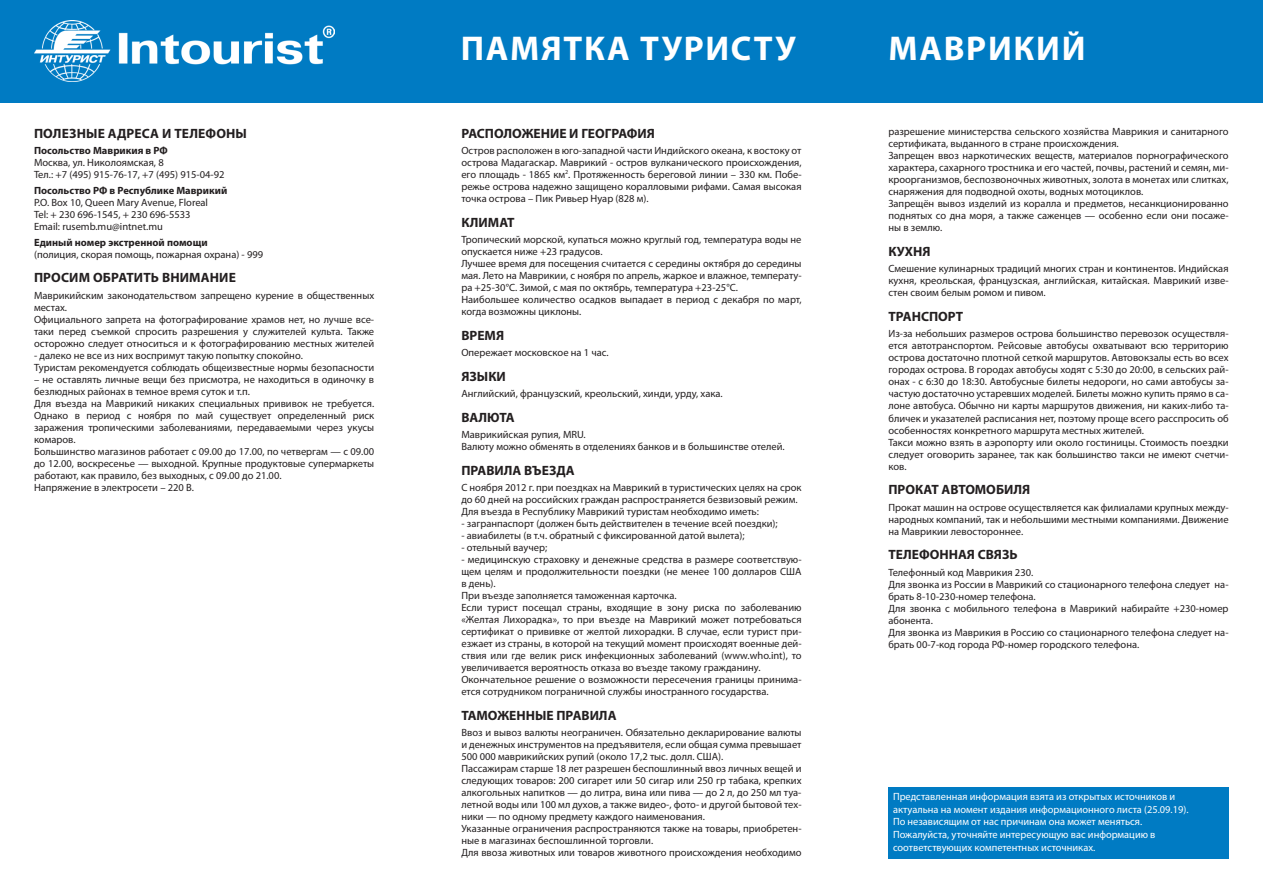
<style>
.page{position:relative;width:1263px;height:893px;background:#fff}
.page>*{position:absolute;margin:0;border:0;box-sizing:border-box;transform-origin:0 0}
.t1{font:700 34.5px "Myriad Pro";letter-spacing:.05em;color:#fff}
.t2{font:700 13.5px "Myriad Pro";color:#231f20}
.t3{font:10.5px/12px "Myriad Pro";color:#231f20}
.t4{font:10.5px/12.6px "Myriad Pro";color:#fff}
.t5{font:700 10.5px "Myriad Pro";color:#231f20}
</style>
<div class="page">
<div style="left:0;top:0;width:1263px;height:102px;background:#007bc3"></div>
<img style="left:34px;top:21px;width:300px;height:60px">
<div style="left:889px;top:787px;width:340px;height:72px;background:#007bc3"></div>
<p class="t2" style="left:34px;top:124px;width:215px">ПОЛЕЗНЫЕ АДРЕСА И ТЕЛЕФОНЫ</p>
<p class="t5" style="left:34px;top:144px;width:135px">Посольство Маврикия в РФ</p>
<p class="t3" style="left:34px;top:156px;width:192px">Москва, ул. Николоямская, 8<br>Тел.: +7 (495) 915-76-17, +7 (495) 915-04-92</p>
<p class="t5" style="left:34px;top:184px;width:195px">Посольство РФ в Республике Маврикий</p>
<p class="t3" style="left:34px;top:197px;width:176px">P.O. Box 10, Queen Mary Avenue, Floreal<br>Tel: + 230 696-1545, + 230 696-5533<br>Email: rusemb.mu@intnet.mu</p>
<p class="t5" style="left:34px;top:236px;width:175px">Единый номер экстренной помощи</p>
<p class="t3" style="left:34px;top:249px;width:231px">(полиция, скорая помощь, пожарная охрана) - 999</p>
<p class="t2" style="left:34px;top:269px;width:203px">ПРОСИМ ОБРАТИТЬ ВНИМАНИЕ</p>
<p class="t3" style="left:34px;top:289px;width:342px">Маврикийским законодательством запрещено курение в общественных местах.<br>Официального запрета на фотографирование храмов нет, но лучше все&shy;таки перед съемкой спросить разрешения у служителей культа. Также осторожно следует относиться и к фотографированию местных жителей</p>
<p class="t3" style="left:34px;top:349px;width:342px">- далеко не все из них воспримут такую попытку спокойно.<br>Туристам рекомендуется соблюдать общеизвестные нормы безопасности</p>
<p class="t3" style="left:34px;top:373px;width:342px">– не оставлять личные вещи без присмотра, не находиться в одиночку в безлюдных районах в темное время суток и т.п.<br>Для въезда на Маврикий никаких специальных прививок не требуется.<br>Однако в период с ноября по май существует определенный риск заражения тропическими заболеваниями, передаваемыми через укусы комаров.<br>Большинство магазинов работает с 09.00 до 17.00, по четвергам — с 09.00 до 12.00, воскресенье — выходной. Крупные продуктовые супермаркеты работают, как правило, без выходных, с 09.00 до 21.00.<br>Напряжение в электросети – 220 В.</p>
<h1 class="t1" style="left:461px;top:26px;width:336px">ПАМЯТКА ТУРИСТУ</h1>
<p class="t2" style="left:461px;top:124px;width:195px">РАСПОЛОЖЕНИЕ И ГЕОГРАФИЯ</p>
<p class="t3" style="left:461px;top:144px;width:342px;text-align:justify">Остров расположен в юго-западной части Индийского океана, к востоку от острова Мадагаскар. Маврикий - остров вулканического происхождения, его площадь - 1865 км<sup>2</sup>. Протяженность береговой линии – 330 км. Побе&shy;режье острова надежно защищено коралловыми рифами. Самая высокая точка острова – Пик Ривьер Нуар (828 м).</p>
<p class="t2" style="left:461px;top:213px;width:55px">КЛИМАТ</p>
<p class="t3" style="left:461px;top:233px;width:342px">Тропический морской, купаться можно круглый год, температура воды не опускается ниже +23 градусов.<br>Лучшее время для посещения считается с середины октября до середины мая. Лето на Маврикии, с ноября по апрель, жаркое и влажное, температу&shy;ра +25-30°С. Зимой, с мая по октябрь, температура +23-25°С.<br>Наибольшее количество осадков выпадает в период с декабря по март, когда возможны циклоны.</p>
<p class="t2" style="left:461px;top:326px;width:44px">ВРЕМЯ</p>
<p class="t3" style="left:461px;top:346px;width:149px">Опережает московское на 1 час.</p>
<p class="t2" style="left:461px;top:367px;width:46px">ЯЗЫКИ</p>
<p class="t3" style="left:461px;top:387px;width:263px">Английский, французский, креольский, хинди, урду, хака.</p>
<p class="t2" style="left:461px;top:408px;width:55px">ВАЛЮТА</p>
<p class="t3" style="left:461px;top:428px;width:325px">Маврикийская рупия, MRU.<br>Валюту можно обменять в отделениях банков и в большинстве отелей.</p>
<p class="t2" style="left:461px;top:461px;width:115px">ПРАВИЛА ВЪЕЗДА</p>
<p class="t3" style="left:461px;top:481px;width:342px">С ноября 2012 г. при поездках на Маврикий в туристических целях на срок до 60 дней на российских граждан распространяется безвизовый режим.<br>Для въезда в Республику Маврикий туристам необходимо иметь:</p>
<p class="t3" style="left:461px;top:517px;width:318px">- загранпаспорт (должен быть действителен в течение всей поездки);</p>
<p class="t3" style="left:461px;top:529px;width:285px">- авиабилеты (в т.ч. обратный с фиксированной датой вылета);</p>
<p class="t3" style="left:461px;top:541px;width:87px">- отельный ваучер;</p>
<p class="t3" style="left:461px;top:553px;width:342px">- медицинскую страховку и денежные средства в размере соответствую&shy;щем целям и продолжительности поездки (не менее 100 долларов США в день).<br>При въезде заполняется таможенная карточка.<br>Если турист посещал страны, входящие в зону риска по заболеванию «Желтая Лихорадка», то при въезде на Маврикий может потребоваться сертификат о прививке от желтой лихорадки. В случае, если турист при&shy;езжает из страны, в которой на текущий момент происходят военные дей&shy;ствия или где велик риск инфекционных заболеваний (www.who.int), то увеличивается вероятность отказа во въезде такому гражданину.<br>Окончательное решение о возможности пересечения границы принима&shy;ется сотрудником пограничной службы иностранного государства.</p>
<p class="t2" style="left:461px;top:706px;width:157px">ТАМОЖЕННЫЕ ПРАВИЛА</p>
<p class="t3" style="left:461px;top:726px;width:342px">Ввоз и вывоз валюты неограничен. Обязательно декларирование валюты и денежных инструментов на предъявителя, если общая сумма превышает 500 000 маврикийских рупий (около 17,2 тыс. долл. США).<br>Пассажирам старше 18 лет разрешен беспошлинный ввоз личных вещей и следующих товаров: 200 сигарет или 50 сигар или 250 гр табака, крепких алкогольных напитков — до литра, вина или пива — до 2 л, до 250 мл туа&shy;летной воды или 100 мл духов, а также видео-, фото- и другой бытовой тех&shy;ники — по одному предмету каждого наименования.<br>Указанные ограничения распространяются также на товары, приобретен&shy;ные в магазинах беспошлинной торговли.<br>Для ввоза животных или товаров животного происхождения необходимо</p>
<h1 class="t1" style="left:888px;top:26px;width:199px">МАВРИКИЙ</h1>
<p class="t3" style="left:888px;top:126px;width:342px">разрешение министерства сельского хозяйства Маврикия и санитарного сертификата, выданного в стране происхождения.<br>Запрещен ввоз наркотических веществ, материалов порнографического характера, сахарного тростника и его частей, почвы, растений и семян, ми&shy;кроорганизмов, беспозвоночных животных, золота в монетах или слитках, снаряжения для подводной охоты, водных мотоциклов.<br>Запрещён вывоз изделий из коралла и предметов, несанкционированно поднятых со дна моря, а также саженцев — особенно если они посаже&shy;ны в землю.</p>
<p class="t2" style="left:888px;top:243px;width:44px">КУХНЯ</p>
<p class="t3" style="left:888px;top:263px;width:342px;text-align:justify">Смешение кулинарных традиций многих стран и континентов. Индийская кухня, креольская, французская, английская, китайская. Маврикий изве&shy;стен своим белым ромом и пивом.</p>
<p class="t2" style="left:888px;top:308px;width:76px">ТРАНСПОРТ</p>
<p class="t3" style="left:888px;top:328px;width:342px">Из-за небольших размеров острова большинство перевозок осуществля&shy;ется автотранспортом. Рейсовые автобусы охватывают всю территорию острова достаточно плотной сеткой маршрутов. Автовокзалы есть во всех городах острова. В городах автобусы ходят с 5:30 до 20:00, в сельских рай&shy;онах - с 6:30 до 18:30. Автобусные билеты недороги, но сами автобусы за&shy;частую достаточно устаревших моделей. Билеты можно купить прямо в са&shy;лоне автобуса. Обычно ни карты маршрутов движения, ни каких-либо та&shy;бличек и указателей расписания нет, поэтому проще всего расспросить об особенностях конкретного маршрута местных жителей.<br>Такси можно взять в аэропорту или около гостиницы. Стоимость поездки следует оговорить заранее, так как большинство такси не имеют счетчи&shy;ков.</p>
<p class="t2" style="left:888px;top:481px;width:143px">ПРОКАТ АВТОМОБИЛЯ</p>
<p class="t3" style="left:888px;top:501px;width:342px;text-align:justify">Прокат машин на острове осуществляется как филиалами крупных между&shy;народных компаний, так и небольшими местными компаниями. Движение на Маврикии левостороннее.</p>
<p class="t2" style="left:888px;top:546px;width:131px">ТЕЛЕФОННАЯ СВЯЗЬ</p>
<p class="t3" style="left:888px;top:566px;width:342px">Телефонный код Маврикия 230.<br>Для звонка из России в Маврикий со стационарного телефона следует на&shy;брать 8-10-230-номер телефона.<br>Для звонка с мобильного телефона в Маврикий набирайте +230-номер абонента.<br>Для звонка из Маврикия в Россию со стационарного телефона следует на&shy;брать 00-7-код города РФ-номер городского телефона.</p>
<p class="t4" style="left:893px;top:790px;width:297px">Представленная информация взята из открытых источников и актуальна на момент издания информационного листа (25.09.19).<br>По независящим от нас причинам она может меняться.<br>Пожалуйста, уточняйте интересующую вас информацию в соответствующих компетентных источниках.</p>
</div>
